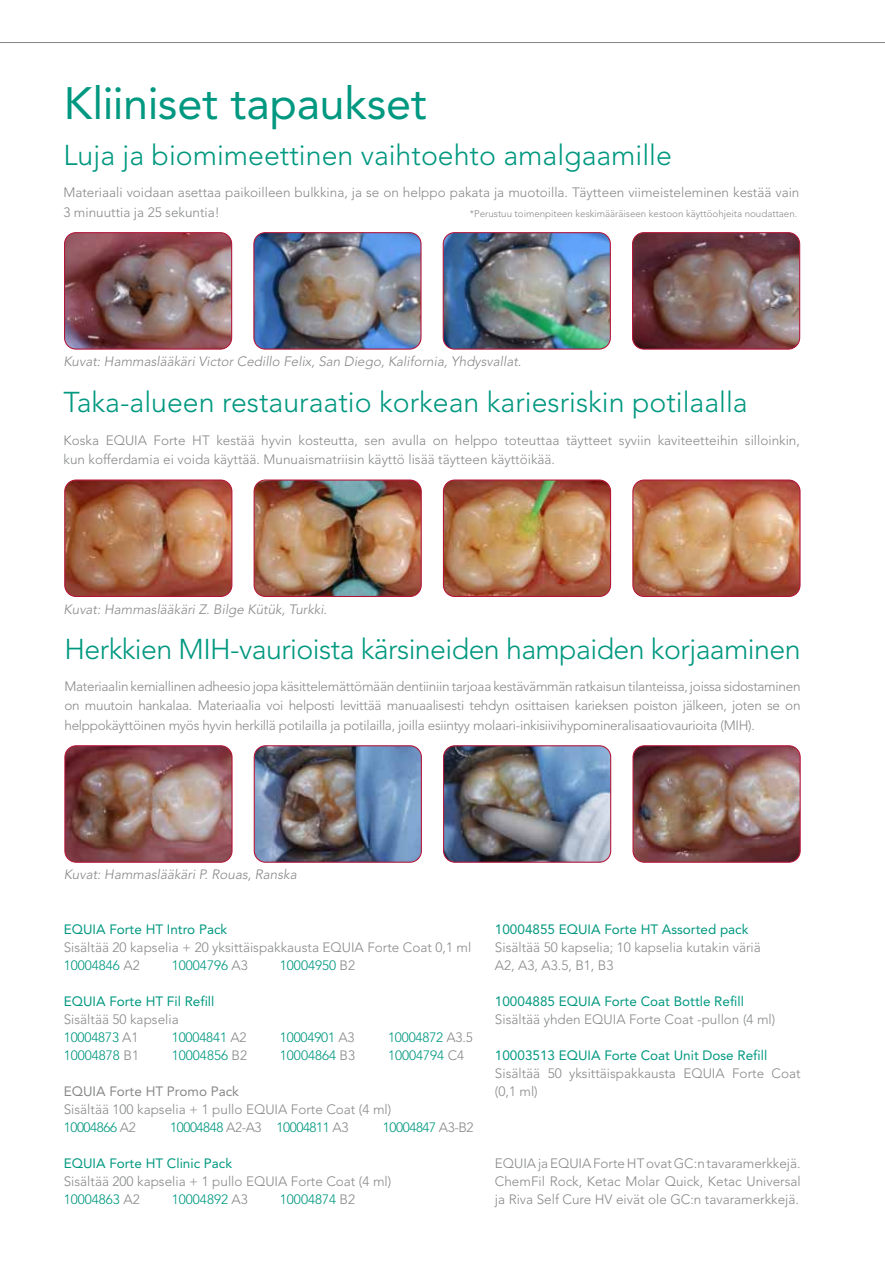
<style>
.page{position:relative;width:885px;height:1263px;background:#fff}
.page>*{position:absolute;margin:0;border:0;box-sizing:border-box;transform-origin:0 0}
.t1{font:45px "Avenir LT Std";letter-spacing:-.005em;color:#009880}
.t2{font:300 28.5px "Avenir LT Std";color:#009880}
.t3{font:300 28.5px "Avenir LT Std";letter-spacing:-.02em;color:#009880}
.t4{font:300 13.5px/18px "Avenir LT Std";color:#878988}
.t5{font:13.5px "Avenir LT Std";color:#009880}
.t6{font:italic 300 13.5px "Avenir LT Std";color:#878988}
.t7{font:300 13.5px "Avenir LT Std";color:#009880}
.t8{font:300 13.5px "Avenir LT Std";letter-spacing:-.03em;color:#009880}
.t9{font:13.5px "Avenir LT Std";color:#878988}
.t10{font:300 9.75px "Avenir LT Std";color:#878988}
.s1{color:#009880}
.s2{color:#878988}
</style>
<div class="page">
<img style="left:66px;top:481px;width:166px;height:115px">
<div style="left:64px;top:479px;width:168px;height:118px;border:1px solid #b51136;border-radius:11px"></div>
<img style="left:255px;top:480px;width:166px;height:116px">
<div style="left:253px;top:479px;width:168px;height:118px;border:1px solid #b51136;border-radius:11px"></div>
<img style="left:443px;top:481px;width:167px;height:115px">
<div style="left:443px;top:479px;width:168px;height:118px;border:1px solid #b51136;border-radius:11px"></div>
<img style="left:634px;top:480px;width:166px;height:116px">
<div style="left:632px;top:479px;width:168px;height:118px;border:1px solid #b51136;border-radius:11px"></div>
<img style="left:65px;top:233px;width:167px;height:115px">
<div style="left:64px;top:232px;width:168px;height:118px;border:1px solid #b51136;border-radius:11px"></div>
<img style="left:255px;top:233px;width:166px;height:116px">
<div style="left:253px;top:232px;width:168px;height:118px;border:1px solid #b51136;border-radius:11px"></div>
<img style="left:444px;top:233px;width:166px;height:116px">
<div style="left:442px;top:232px;width:168px;height:118px;border:1px solid #b51136;border-radius:11px"></div>
<img style="left:632px;top:233px;width:167px;height:115px">
<div style="left:632px;top:232px;width:168px;height:118px;border:1px solid #b51136;border-radius:11px"></div>
<img style="left:66px;top:746px;width:166px;height:116px">
<div style="left:64px;top:745px;width:168px;height:118px;border:1px solid #b51136;border-radius:11px"></div>
<img style="left:254px;top:746px;width:166px;height:116px">
<div style="left:254px;top:745px;width:168px;height:118px;border:1px solid #b51136;border-radius:11px"></div>
<img style="left:445px;top:746px;width:165px;height:116px">
<div style="left:443px;top:745px;width:168px;height:118px;border:1px solid #b51136;border-radius:11px"></div>
<img style="left:634px;top:746px;width:166px;height:116px">
<div style="left:632px;top:745px;width:168px;height:118px;border:1px solid #b51136;border-radius:11px"></div>
<svg style="left:0;top:42px;width:884px;height:1px"></svg>
<h1 class="t1" style="left:64px;top:77px;width:364px">Kliiniset tapaukset</h1>
<h2 class="t2" style="left:63px;top:139px;width:610px">Luja ja biomimeettinen vaihtoehto amalgaamille</h2>
<p class="t4" style="left:63px;top:183px;width:737px;line-height:19.5px">Materiaali voidaan asettaa paikoilleen bulkkina, ja se on helppo pakata ja muotoilla. Täytteen viimeisteleminen kestää vain<br>3 minuuttia ja 25 sekuntia!</p>
<p class="t10" style="left:470px;top:208px;width:329px">*Perustuu toimenpiteen keskimääräiseen kestoon käyttöohjeita noudattaen.</p>
<p class="t6" style="left:63px;top:354px;width:459px">Kuvat: Hammaslääkäri Victor Cedillo Felix, San Diego, Kalifornia, Yhdysvallat.</p>
<h2 class="t2" style="left:64px;top:386px;width:685px">Taka-alueen restauraatio korkean kariesriskin potilaalla</h2>
<p class="t4" style="left:64px;top:430px;width:737px;line-height:19.5px">Koska EQUIA Forte HT kestää hyvin kosteutta, sen avulla on helppo toteuttaa täytteet syviin kaviteetteihin silloinkin, kun kofferdamia ei voida käyttää. Munuaismatriisin käyttö lisää täytteen käyttöikää.</p>
<p class="t6" style="left:64px;top:601px;width:265px">Kuvat: Hammaslääkäri Z. Bilge Kütük, Turkki.</p>
<h2 class="t3" style="left:64px;top:632px;width:737px">Herkkien MIH-vaurioista kärsineiden hampaiden korjaaminen</h2>
<p class="t4" style="left:64px;top:676px;width:737px;line-height:19.5px;text-align:justify">Materiaalin kemiallinen adheesio jopa käsittelemättömään dentiiniin tarjoaa kestävämmän ratkaisun tilanteissa, joissa sidostaminen on muutoin hankalaa. Materiaalia voi helposti levittää manuaalisesti tehdyn osittaisen karieksen poiston jälkeen, joten se on helppokäyttöinen myös hyvin herkillä potilailla ja potilailla, joilla esiintyy molaari-inkisiivihypomineralisaatiovaurioita (MIH).</p>
<p class="t6" style="left:64px;top:867px;width:234px">Kuvat: Hammaslääkäri P. Rouas, Ranska</p>
<p class="t5" style="left:64px;top:922px;width:165px">EQUIA Forte HT Intro Pack</p>
<p class="t4" style="left:64px;top:939px;width:409px">Sisältää 20 kapselia + 20 yksittäispakkausta EQUIA Forte Coat 0,1 ml<br><span class="s1">10004846</span> A2</p>
<p class="t7" style="left:172px;top:958px;width:77px">10004796 <span class="s2">A3</span></p>
<p class="t7" style="left:280px;top:958px;width:77px">10004950 <span class="s2">B2</span></p>
<p class="t5" style="left:64px;top:994px;width:152px">EQUIA Forte HT Fil Refill</p>
<p class="t4" style="left:64px;top:1011px;width:116px">Sisältää 50 kapselia<br><span class="s1">10004873</span> A1</p>
<p class="t7" style="left:172px;top:1030px;width:76px">10004841 <span class="s2">A2</span></p>
<p class="t7" style="left:280px;top:1030px;width:76px">10004901 <span class="s2">A3</span></p>
<p class="t7" style="left:388px;top:1030px;width:86px">10004872 <span class="s2">A3.5</span></p>
<p class="t7" style="left:64px;top:1048px;width:77px">10004878 <span class="s2">B1</span></p>
<p class="t7" style="left:172px;top:1048px;width:77px">10004856 <span class="s2">B2</span></p>
<p class="t7" style="left:280px;top:1048px;width:77px">10004864 <span class="s2">B3</span></p>
<p class="t7" style="left:388px;top:1048px;width:78px">10004794 <span class="s2">C4</span></p>
<p class="t9" style="left:64px;top:1084px;width:177px">EQUIA Forte HT Promo Pack</p>
<p class="t4" style="left:64px;top:1101px;width:329px">Sisältää 100 kapselia + 1 pullo EQUIA Forte Coat (4 ml)<br><span class="s1">10004866</span> A2</p>
<p class="t8" style="left:170px;top:1120px;width:180px">10004848 <span class="s2">A2-A3</span> 10004811 <span class="s2">A3</span></p>
<p class="t8" style="left:383px;top:1120px;width:92px">10004847 <span class="s2">A3-B2</span></p>
<p class="t5" style="left:64px;top:1156px;width:170px">EQUIA Forte HT Clinic Pack</p>
<p class="t4" style="left:64px;top:1173px;width:329px">Sisältää 200 kapselia + 1 pullo EQUIA Forte Coat (4 ml)<br><span class="s1">10004863</span> A2</p>
<p class="t7" style="left:172px;top:1192px;width:77px">10004892 <span class="s2">A3</span></p>
<p class="t7" style="left:280px;top:1192px;width:77px">10004874 <span class="s2">B2</span></p>
<p class="t5" style="left:495px;top:922px;width:255px">10004855 EQUIA Forte HT Assorted pack</p>
<p class="t4" style="left:495px;top:939px;width:267px">Sisältää 50 kapselia; 10 kapselia kutakin väriä<br>A2, A3, A3.5, B1, B3</p>
<p class="t5" style="left:495px;top:994px;width:250px">10004885 EQUIA Forte Coat Bottle Refill</p>
<p class="t4" style="left:495px;top:1011px;width:282px">Sisältää yhden EQUIA Forte Coat -pullon (4 ml)</p>
<p class="t5" style="left:495px;top:1048px;width:274px">10003513 EQUIA Forte Coat Unit Dose Refill</p>
<p class="t4" style="left:495px;top:1065px;width:307px">Sisältää 50 yksittäispakkausta EQUIA Forte Coat (0,1 ml)</p>
<p class="t4" style="left:495px;top:1155px;width:307px;text-align:justify">EQUIA ja EQUIA Forte HT ovat GC:n tavaramerkkejä.<br>ChemFil Rock, Ketac Molar Quick, Ketac Universal ja Riva Self Cure HV eivät ole GC:n tavaramerkkejä.</p>
</div>
